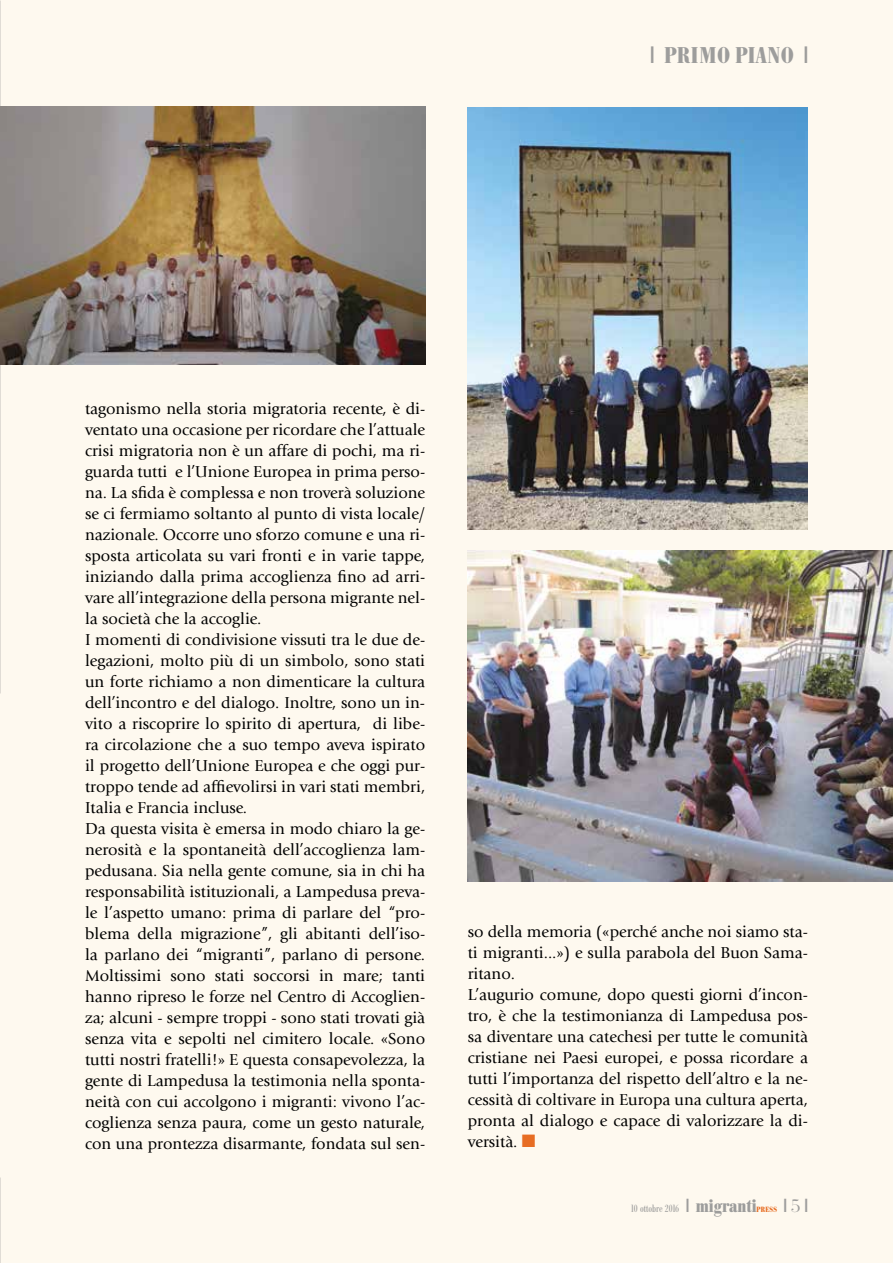
<style>
.page{position:relative;width:893px;height:1263px;background:#fef9ef}
.page>*{position:absolute;margin:0;border:0;box-sizing:border-box;transform-origin:0 0}
.t1{font:700 condensed 22.5px "Bodoni BE";letter-spacing:.03em;color:#9d9d9c}
.t2{font:18px "False Positive BRK";color:#9d9d9c}
.t3{font:16.5px/21px "Giovanni";color:#000}
.t4{font:condensed 10.5px "Bodoni BE";color:#9d9d9c}
.t5{font:700 condensed 7.5px "Bodoni BE";letter-spacing:.04em;color:#e76d23}
.s1{font-family:"False Positive BRK";font-weight:400;font-stretch:normal}
.s2{color:#e76d23}
.s3{font-family:"False Positive BRK";font-stretch:normal;font-size:18px}
.s4{font-weight:700;font-size:18px}
.s5{font-family:"Bauer Bodoni Std"}
</style>
<div class="page">
<img style="left:468px;top:107px;width:340px;height:423px">
<img style="left:0;top:106px;width:425px;height:259px">
<img style="left:467px;top:551px;width:426px;height:330px">
<h1 class="t1" style="left:651px;top:43px;width:159px"><span class="s1">1</span> PRIMO PIANO <span class="s1">1</span></h1>
<p class="t3" style="left:85px;top:398px;width:342px">tagonismo nella storia migratoria recente, è di&shy;ventato una occasione per ricordare che l’attuale crisi migratoria non è un affare di pochi, ma ri&shy;guarda tutti e l’Unione Europea in prima perso&shy;na. La sfida è complessa e non troverà soluzione se ci fermiamo soltanto al punto di vista locale/ nazionale. Occorre uno sforzo comune e una ri&shy;sposta articolata su vari fronti e in varie tappe, iniziando dalla prima accoglienza fino ad arri&shy;vare all’integrazione della persona migrante nel&shy;la società che la accoglie.<br>I momenti di condivisione vissuti tra le due de&shy;legazioni, molto più di un simbolo, sono stati un forte richiamo a non dimenticare la cultura dell’incontro e del dialogo. Inoltre, sono un in&shy;vito a riscoprire lo spirito di apertura, di libe&shy;ra circolazione che a suo tempo aveva ispirato il progetto dell’Unione Europea e che oggi pur&shy;troppo tende ad affievolirsi in vari stati membri, Italia e Francia incluse.<br>Da questa visita è emersa in modo chiaro la ge&shy;nerosità e la spontaneità dell’accoglienza lam&shy;pedusana. Sia nella gente comune, sia in chi ha responsabilità istituzionali, a Lampedusa preva&shy;le l’aspetto umano: prima di parlare del “pro&shy;blema della migrazione”, gli abitanti dell’iso&shy;la parlano dei “migranti”, parlano di persone.<br>Moltissimi sono stati soccorsi in mare; tanti hanno ripreso le forze nel Centro di Accoglien&shy;za; alcuni - sempre troppi - sono stati trovati già senza vita e sepolti nel cimitero locale. «Sono tutti nostri fratelli!» E questa consapevolezza, la gente di Lampedusa la testimonia nella sponta&shy;neità con cui accolgono i migranti: vivono l’ac&shy;coglienza senza paura, come un gesto naturale, con una prontezza disarmante, fondata sul sen-</p>
<p class="t3" style="left:468px;top:921px;width:342px">so della memoria («perché anche noi siamo sta&shy;ti migranti...») e sulla parabola del Buon Sama&shy;ritano.<br>L’augurio comune, dopo questi giorni d’incon&shy;tro, è che la testimonianza di Lampedusa pos&shy;sa diventare una catechesi per tutte le comunità cristiane nei Paesi europei, e possa ricordare a tutti l’importanza del rispetto dell’altro e la ne&shy;cessità di coltivare in Europa una cultura aperta, pronta al dialogo e capace di valorizzare la di&shy;versità. <span class="s2">■</span></p>
<p class="t4" style="left:630px;top:1203px;width:127px">10 ottobre 2016 <span class="s3">1</span> <span class="s4">migranti</span></p>
<p class="t5" style="left:756px;top:1205px;width:22px">PRESS</p>
<p class="t2" style="left:784px;top:1196px;width:26px">1<span class="s5">5</span>1</p>
</div>
